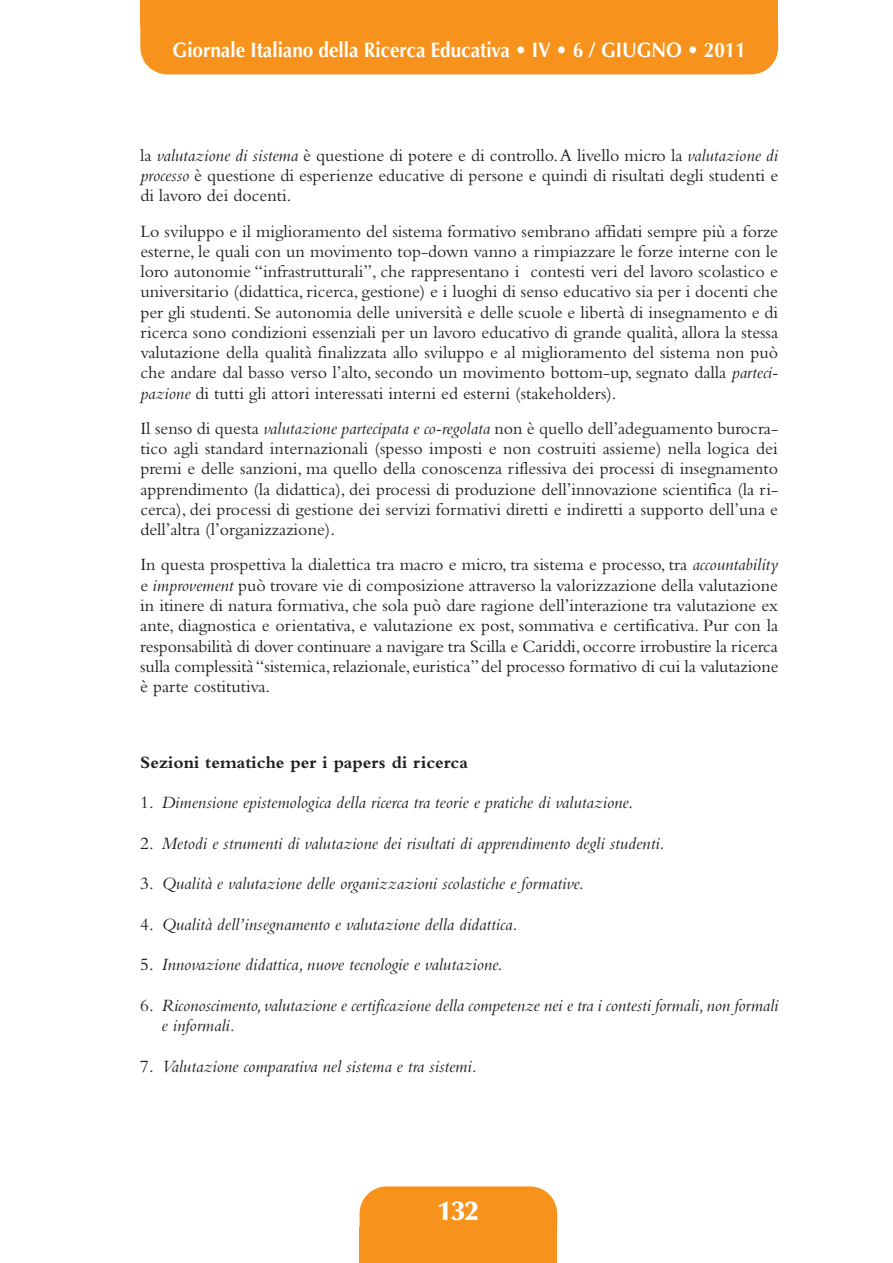
<style>
.page{position:relative;width:893px;height:1263px;background:#fff}
.page>*{position:absolute;margin:0;border:0;box-sizing:border-box;transform-origin:0 0}
.t1{font:900 27px "Optima";color:#fff}
.t2{font:700 21px "Optima";color:#fff;scale:.9 1}
.t3{font:18px/20.2px "Bembo";color:#231f20;text-align:justify}
.t4{font:italic 18px/20.2px "Bembo";color:#231f20}
.t5{font:700 18px "Bembo";color:#231f20}
.s1{font-style:italic}
.s2{font-style:normal}
</style>
<div class="page">
<div style="left:140px;top:1px;width:638px;height:73px;background:#f7931d;border-radius:27px"></div>
<div style="left:140px;top:0;width:638px;height:26px;background:#f7931d"></div>
<div style="left:360px;top:1227px;width:197px;height:36px;background:#f7931d"></div>
<div style="left:360px;top:1186px;width:197px;height:67px;background:#f7931d;border-radius:27px"></div>
<p class="t2" style="left:173px;top:38px;width:638px">Giornale Italiano della Ricerca Educativa • IV • 6 / GIUGNO • 2011</p>
<p class="t3" style="left:140px;top:147px;width:639px">la <span class="s1">valutazione di sistema</span> è questione di potere e di controllo. A livello micro la <span class="s1">valutazione di processo</span> è questione di esperienze educative di persone e quindi di risultati degli studenti e di lavoro dei docenti.</p>
<p class="t3" style="left:140px;top:223px;width:639px">Lo sviluppo e il miglioramento del sistema formativo sembrano affidati sempre più a forze esterne, le quali con un movimento top-down vanno a rimpiazzare le forze interne con le loro autonomie “infrastrutturali”, che rappresentano i contesti veri del lavoro scolastico e universitario (didattica, ricerca, gestione) e i luoghi di senso educativo sia per i docenti che per gli studenti. Se autonomia delle università e delle scuole e libertà di insegnamento e di ricerca sono condizioni essenziali per un lavoro educativo di grande qualità, allora la stessa valutazione della qualità finalizzata allo sviluppo e al miglioramento del sistema non può che andare dal basso verso l’alto, secondo un movimento bottom-up, segnato dalla <span class="s1">parteci&shy;pazione</span> di tutti gli attori interessati interni ed esterni (stakeholders).</p>
<p class="t3" style="left:140px;top:420px;width:639px">Il senso di questa <span class="s1">valutazione partecipata e co-regolata</span> non è quello dell’adeguamento burocra&shy;tico agli standard internazionali (spesso imposti e non costruiti assieme) nella logica dei premi e delle sanzioni, ma quello della conoscenza riflessiva dei processi di insegnamento apprendimento (la didattica), dei processi di produzione dell’innovazione scientifica (la ri&shy;cerca), dei processi di gestione dei servizi formativi diretti e indiretti a supporto dell’una e dell’altra (l’organizzazione).</p>
<p class="t3" style="left:140px;top:556px;width:640px">In questa prospettiva la dialettica tra macro e micro, tra sistema e processo, tra <span class="s1">accountability </span>e <span class="s1">improvement</span> può trovare vie di composizione attraverso la valorizzazione della valutazione in itinere di natura formativa, che sola può dare ragione dell’interazione tra valutazione ex ante, diagnostica e orientativa, e valutazione ex post, sommativa e certificativa. Pur con la responsabilità di dover continuare a navigare tra Scilla e Cariddi, occorre irrobustire la ricerca sulla complessità “sistemica, relazionale, euristica” del processo formativo di cui la valutazione è parte costitutiva.</p>
<p class="t5" style="left:140px;top:756px;width:329px">Sezioni tematiche per i papers di ricerca</p>
<p class="t4" style="left:140px;top:794px;width:494px"><span class="s2">1.</span> Dimensione epistemologica della ricerca tra teorie e pratiche di valutazione.</p>
<p class="t4" style="left:140px;top:835px;width:526px"><span class="s2">2.</span> Metodi e strumenti di valutazione dei risultati di apprendimento degli studenti.</p>
<p class="t4" style="left:140px;top:875px;width:445px"><span class="s2">3.</span> Qualità e valutazione delle organizzazioni scolastiche e formative.</p>
<p class="t4" style="left:140px;top:916px;width:379px"><span class="s2">4.</span> Qualità dell’insegnamento e valutazione della didattica.</p>
<p class="t4" style="left:140px;top:956px;width:364px"><span class="s2">5.</span> Innovazione didattica, nuove tecnologie e valutazione.</p>
<p class="t4" style="left:162px;top:997px;width:618px;text-indent:-21px"><span class="s2">6.</span> Riconoscimento, valutazione e certificazione della competenze nei e tra i contesti formali, non formali e informali.</p>
<p class="t4" style="left:140px;top:1057px;width:338px"><span class="s2">7.</span> Valutazione comparativa nel sistema e tra sistemi.</p>
<p class="t1" style="left:438px;top:1200px;width:42px">132</p>
</div>
